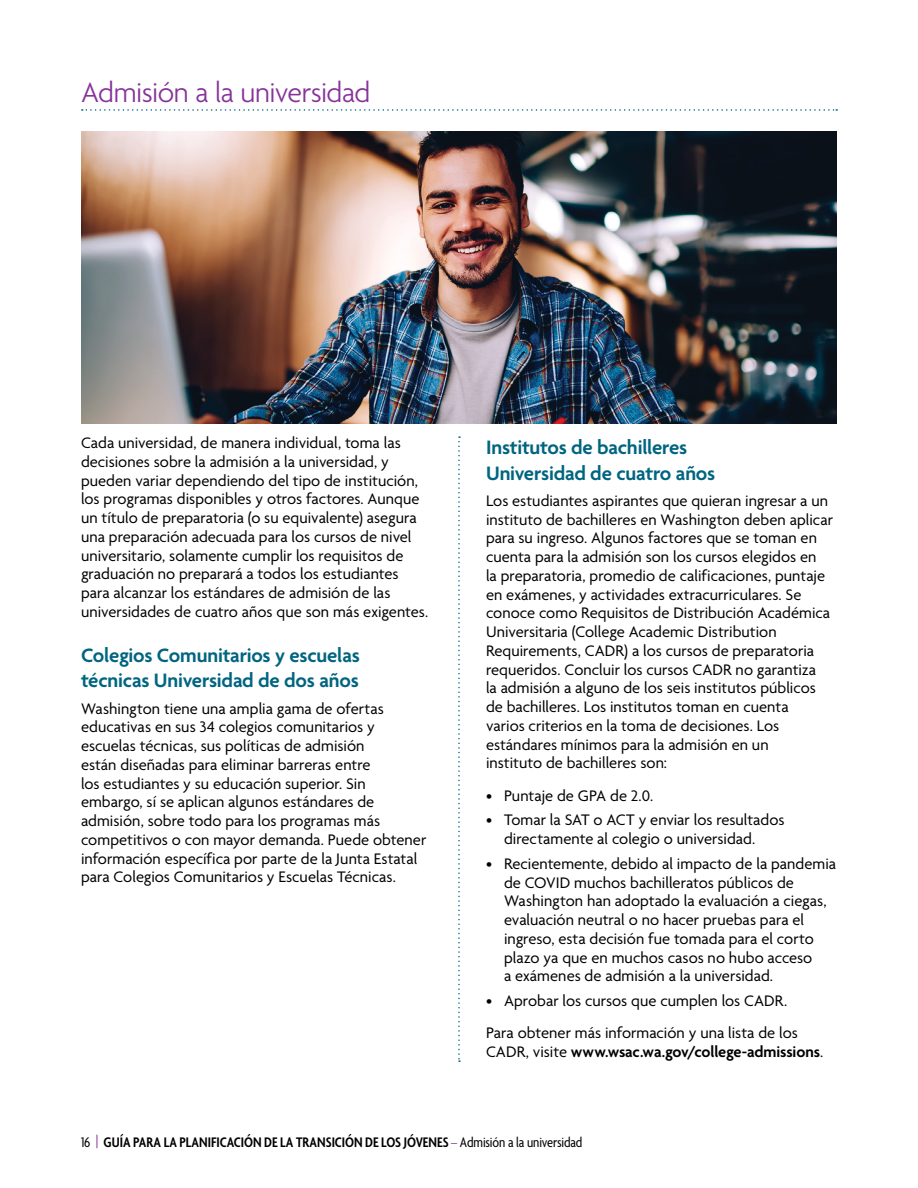
<style>
.page{position:relative;width:918px;height:1188px;background:#fff}
.page>*{position:absolute;margin:0;border:0;box-sizing:border-box;transform-origin:0 0}
.t1{font:300 30px "Agenda";letter-spacing:-.02em;color:#863399}
.t2{font:600 21px/25.5px "Agenda";letter-spacing:-.01em;color:#006580}
.t3{font:16.5px/18.8px "Agenda";color:#000}
.t4{font:600 16.5px "Agenda";letter-spacing:-.01em;color:#000}
.t5{font:600 condensed 15px "Agenda";color:#000}
.s1{font-weight:400}
.s2{font-weight:400;color:#863399}
</style>
<div class="page">
<svg style="left:82px;top:109px;width:755px;height:2px"></svg>
<img style="left:81px;top:131px;width:756px;height:293px">
<svg style="left:458px;top:436px;width:2px;height:626px"></svg>
<h1 class="t1" style="left:81px;top:77px;width:291px">Admisión a la universidad</h1>
<p class="t3" style="left:81px;top:435px;width:349px">Cada universidad, de manera individual, toma las decisiones sobre la admisión a la universidad, y pueden variar dependiendo del tipo de institución, los programas disponibles y otros factores. Aunque un título de preparatoria (o su equivalente) asegura una preparación adecuada para los cursos de nivel universitario, solamente cumplir los requisitos de graduación no preparará a todos los estudiantes para alcanzar los estándares de admisión de las universidades de cuatro años que son más exigentes.</p>
<p class="t2" style="left:81px;top:644px;width:280px">Colegios Comunitarios y escuelas técnicas Universidad de dos años</p>
<p class="t3" style="left:81px;top:700px;width:347px">Washington tiene una amplia gama de ofertas educativas en sus 34 colegios comunitarios y escuelas técnicas, sus políticas de admisión<br>están diseñadas para eliminar barreras entre<br>los estudiantes y su educación superior. Sin embargo, sí se aplican algunos estándares de admisión, sobre todo para los programas más competitivos o con mayor demanda. Puede obtener información específica por parte de la Junta Estatal para Colegios Comunitarios y Escuelas Técnicas.</p>
<p class="t2" style="left:486px;top:436px;width:231px">Institutos de bachilleres<br>Universidad de cuatro años</p>
<p class="t3" style="left:486px;top:492px;width:349px">Los estudiantes aspirantes que quieran ingresar a un instituto de bachilleres en Washington deben aplicar para su ingreso. Algunos factores que se toman en cuenta para la admisión son los cursos elegidos en<br>la preparatoria, promedio de calificaciones, puntaje en exámenes, y actividades extracurriculares. Se conoce como Requisitos de Distribución Académica Universitaria (College Academic Distribution Requirements, CADR) a los cursos de preparatoria requeridos. Concluir los cursos CADR no garantiza<br>la admisión a alguno de los seis institutos públicos de bachilleres. Los institutos toman en cuenta<br>varios criterios en la toma de decisiones. Los estándares mínimos para la admisión en un<br>instituto de bachilleres son:</p>
<p class="t3" style="left:486px;top:787px;width:169px">• Puntaje de GPA de 2.0.</p>
<p class="t3" style="left:504px;top:812px;width:282px;text-indent:-18px">• Tomar la SAT o ACT y enviar los resultados directamente al colegio o universidad.</p>
<p class="t3" style="left:504px;top:855px;width:334px;text-indent:-18px">• Recientemente, debido al impacto de la pandemia de COVID muchos bachilleratos públicos de Washington han adoptado la evaluación a ciegas, evaluación neutral o no hacer pruebas para el ingreso, esta decisión fue tomada para el corto plazo ya que en muchos casos no hubo acceso<br>a exámenes de admisión a la universidad.</p>
<p class="t3" style="left:486px;top:986px;width:313px;line-height:32.2px">• Aprobar los cursos que cumplen los CADR.<br>Para obtener más información y una lista de los</p>
<p class="t4" style="left:486px;top:1043px;width:339px"><span class="s1">CADR, visite</span> www.wsac.wa.gov/college-admissions<span class="s1">.</span></p>
<p class="t5" style="left:81px;top:1134px;width:503px"><span class="s1">16</span> <span class="s2">|</span> GUÍA PARA LA PLANIFICACIÓN DE LA TRANSICIÓN DE LOS JÓVENES <span class="s2">–</span> <span class="s1">Admisión a la universidad</span></p>
</div>
